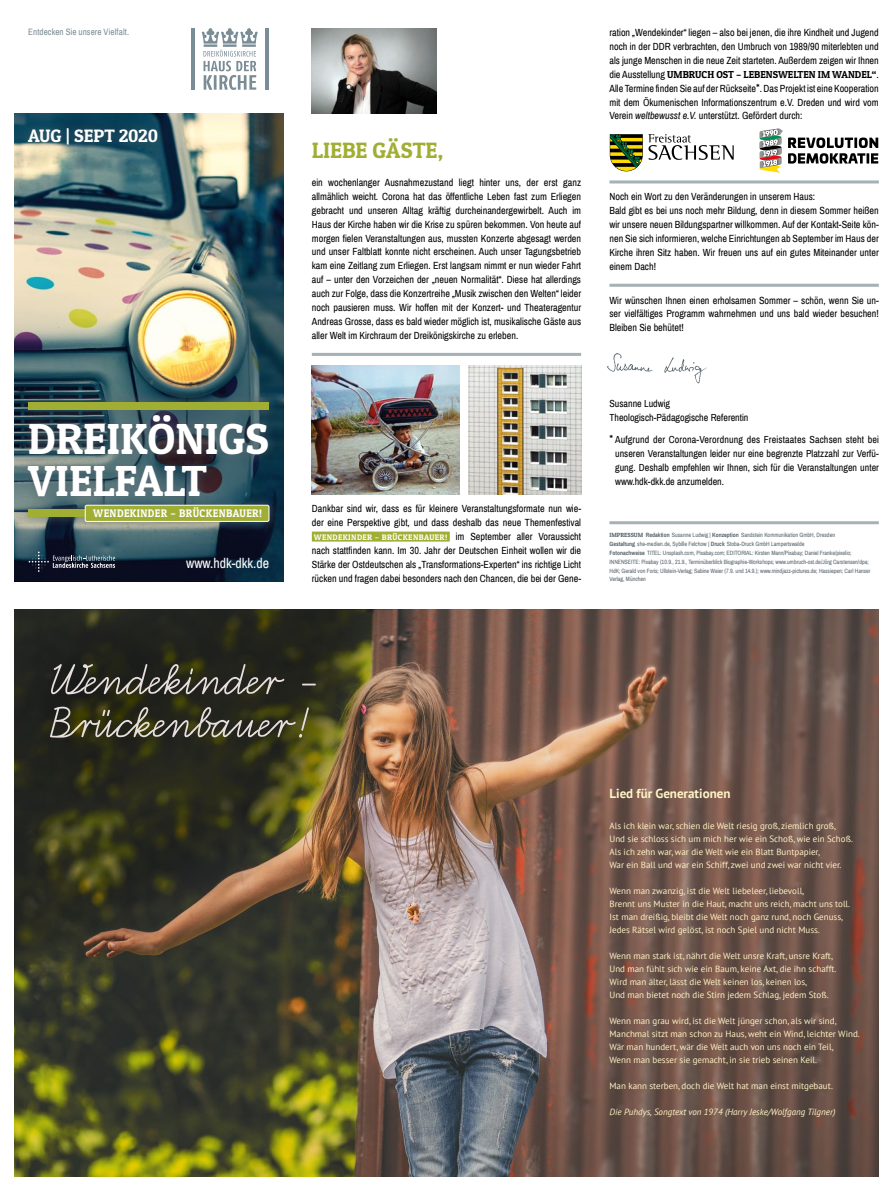
<style>
.page{position:relative;width:893px;height:1191px;background:#fff}
.page>*{position:absolute;margin:0;border:0;box-sizing:border-box;transform-origin:0 0}
.t1{font:54px/43px "Bienchen SAS";color:#e7dfdf}
.t2{font:43.5px/42px "Patua One";color:#fff}
.t3{font:22.2px "Patua One";color:#a0af34}
.t4{font:18px "Patua One";letter-spacing:-.005em;color:#fff}
.t5{font:13.9px "Archivo Narrow";color:#fff}
.t6{font:700 13px "PT Sans";color:#fff4c7}
.t7{font:11px "Patua One";letter-spacing:.04em;color:#fff;scale:.93 1}
.t8{font:10.1px/13.9px "Archivo Narrow";color:#000;text-align:justify}
.t9{font:10.1px "Patua One";color:#000}
.t10{font:10px/13.8px "Archivo Narrow";color:#000}
.t11{font:9px/13px "PT Sans";color:#fff4c7}
.t12{font:italic 9px "PT Sans";color:#fff4c7}
.t13{font:9px "Archivo Narrow";letter-spacing:.01em;color:#7a8c95}
.t14{font:6px/8.8px "Archivo Narrow";letter-spacing:-.005em;color:#56646b}
.s1{font-family:"Patua One";font-size:8px;color:#fff}
.s2{font-family:"Archivo Narrow"}
.s3{font-size:11.5px}
.s4{font-style:italic}
.s5{font-family:"Patua One"}
.s6{font-weight:700}
</style>
<div class="page">
<img style="left:14px;top:113px;width:269px;height:468px">
<img style="left:14px;top:609px;width:865px;height:567px">
<hr style="left:191px;top:29px;width:3px;height:61px;background:#7a8c95">
<hr style="left:265px;top:29px;width:4px;height:61px;background:#7a8c95">
<svg style="left:202px;top:28px;width:56px;height:62px"></svg>
<svg style="left:29px;top:551px;width:86px;height:21px;background:#344151"></svg>
<img style="left:312px;top:28px;width:125px;height:85px">
<hr style="left:312px;top:353px;width:269px;height:3px;background:#a5b1b6">
<div style="left:312px;top:531px;width:138px;height:10px;background:#a0af34"></div>
<hr style="left:609px;top:521px;width:270px;height:3px;background:#a5b1b6">
<img style="left:607px;top:353px;width:100px;height:30px">
<div style="left:18px;top:118px;width:150px;height:36px;background:#5b656b;opacity:.75"></div>
<div style="left:18px;top:392px;width:262px;height:140px;background:#5b656b;opacity:.75"></div>
<div style="left:28px;top:403px;width:241px;height:7px;background:#a0af34"></div>
<div style="left:28px;top:509px;width:241px;height:8px;background:#a0af34"></div>
<svg style="left:84px;top:504px;width:186px;height:18px"></svg>
<hr style="left:609px;top:180px;width:270px;height:3px;background:#a5b1b6">
<hr style="left:609px;top:284px;width:270px;height:3px;background:#a5b1b6">
<img style="left:468px;top:365px;width:113px;height:129px">
<img style="left:312px;top:365px;width:147px;height:129px">
<svg style="left:610px;top:134px;width:124px;height:37px"></svg>
<svg style="left:760px;top:128px;width:118px;height:45px"></svg>
<p class="t13" style="left:28px;top:27px;width:102px">Entdecken Sie unsere Vielfalt.</p>
<h3 class="t4" style="left:28px;top:125px;width:132px">AUG | SEPT 2020</h3>
<h2 class="t2" style="left:28px;top:417px;width:243px">DREIKÖNIGS<br>VIELFALT</h2>
<p class="t7" style="left:93px;top:506px;width:183px">WENDEKINDER – BRÜCKENBAUER!</p>
<h3 class="t5" style="left:186px;top:554px;width:84px">www.hdk-dkk.de</h3>
<h3 class="t3" style="left:312px;top:136px;width:133px">LIEBE GÄSTE,</h3>
<p class="t8" style="left:312px;top:175px;width:271px">ein wochenlanger Ausnahmezustand liegt hinter uns, der erst ganz allmählich weicht. Corona hat das öffentliche Leben fast zum Erliegen gebracht und unseren Alltag kräftig durcheinandergewirbelt. Auch im Haus der Kirche haben wir die Krise zu spüren bekommen. Von heute auf morgen fielen Veranstaltungen aus, mussten Konzerte abgesagt werden und unser Faltblatt konnte nicht erscheinen. Auch unser Tagungsbetrieb kam eine Zeitlang zum Erliegen. Erst langsam nimmt er nun wieder Fahrt auf – unter den Vorzeichen der „neuen Normalität“. Diese hat allerdings auch zur Folge, dass die Konzertreihe „Musik zwischen den Welten“ leider noch pausieren muss. Wir hoffen mit der Konzert- und Theateragentur Andreas Grosse, dass es bald wieder möglich ist, musikalische Gäste aus aller Welt im Kirchraum der Dreikönigskirche zu erleben.</p>
<p class="t8" style="left:312px;top:502px;width:271px">Dankbar sind wir, dass es für kleinere Veranstaltungsformate nun wie&shy;der eine Perspektive gibt, und dass deshalb das neue Themenfestival <span class="s1">WENDEKINDER – BRÜCKENBAUER!</span> im September aller Voraussicht nach stattfinden kann. Im 30. Jahr der Deutschen Einheit wollen wir die Stärke der Ostdeutschen als „Transformations-Experten“ ins richtige Licht rücken und fragen dabei besonders nach den Chancen, die bei der Gene-</p>
<p class="t8" style="left:609px;top:26px;width:271px">ration „Wendekinder“ liegen – also bei jenen, die ihre Kindheit und Jugend noch in der DDR verbrachten, den Umbruch von 1989/90 miterlebten und als junge Menschen in die neue Zeit starteten. Außerdem zeigen wir Ihnen</p>
<p class="t9" style="left:609px;top:68px;width:271px"><span class="s2">die Ausstellung</span> UMBRUCH OST – LEBENSWELTEN IM WANDEL“<span class="s2">.</span></p>
<p class="t8" style="left:609px;top:81px;width:271px">Alle Termine finden Sie auf der Rückseite<span class="s3">*</span>. Das Projekt ist eine Kooperation mit dem Ökumenischen Informationszentrum e.V. Dreden und wird vom Verein <span class="s4">weltbewusst e.V.</span> unterstützt. Gefördert durch:</p>
<p class="t8" style="left:609px;top:190px;width:271px;text-align:left">Noch ein Wort zu den Veränderungen in unserem Haus:<br>Bald gibt es bei uns noch mehr Bildung, denn in diesem Sommer heißen wir unsere neuen Bildungspartner willkommen. Auf der Kontakt-Seite kön&shy;nen Sie sich informieren, welche Einrichtungen ab September im Haus der Kirche ihren Sitz haben. Wir freuen uns auf ein gutes Miteinander unter einem Dach!</p>
<p class="t8" style="left:609px;top:293px;width:271px">Wir wünschen Ihnen einen erholsamen Sommer – schön, wenn Sie un&shy;ser vielfältiges Programm wahrnehmen und uns bald wieder besuchen!<br>Bleiben Sie behütet!</p>
<p class="t10" style="left:609px;top:397px;width:141px">Susanne Ludwig<br>Theologisch-Pädagogische Referentin</p>
<p class="t10" style="left:615px;top:433px;width:265px;text-align:justify;text-indent:-6px"><span class="s3">*</span> Aufgrund der Corona-Verordnung des Freistaates Sachsen steht bei unseren Veranstaltungen leider nur eine begrenzte Platzzahl zur Verfü&shy;gung. Deshalb empfehlen wir Ihnen, sich für die Veranstaltungen unter www.hdk-dkk.de anzumelden.</p>
<p class="t14" style="left:609px;top:531px;width:263px"><span class="s5">IMPRESSUM</span> <span class="s6">Redaktion</span> Susanne Ludwig | <span class="s6">Konzeption</span> Sandstein Kommunikation GmbH, Dresden<br><span class="s6">Gestaltung</span> she-medien.de, Sybille Felchow | <span class="s6">Druck</span> Stoba-Druck GmbH Lampertswalde<br><span class="s6">Fotonachweise</span> TITEL: Unsplash.com, Pixabay.com; EDITORIAL: Kirsten Mann/Pixabay; Daniel Franke/pixelio; INNENSEITE: Pixabay (10.9., 21.9., Terminüberblick Biographie-Workshops; www.umbruch-ost.de/Jörg Carstensen/dpa; HdK; Gerald von Foris; Ullstein-Verlag; Sabine Weier (7.9. und 14.9.); www.mindjazz-pictures.de; Hassiepen; Carl Hanser Verlag, München</p>
<h1 class="t1" style="left:51px;top:659px;width:267px">Wendekinder –<br>Br<span class="s4">ü</span>ckenb<span class="s4">a</span>uer!</h1>
<p class="t6" style="left:609px;top:784px;width:122px">Lied für Generationen</p>
<p class="t11" style="left:609px;top:818px;width:245px">Als ich klein war, schien die Welt riesig groß, ziemlich groß, Und sie schloss sich um mich her wie ein Schoß, wie ein Schoß.<br>Als ich zehn war, war die Welt wie ein Blatt Buntpapier,<br>War ein Ball und war ein Schiff, zwei und zwei war nicht vier.</p>
<p class="t11" style="left:609px;top:883px;width:242px">Wenn man zwanzig, ist die Welt liebeleer, liebevoll,<br>Brennt uns Muster in die Haut, macht uns reich, macht uns toll.<br>Ist man dreißig, bleibt die Welt noch ganz rund, noch Genuss, Jedes Rätsel wird gelöst, ist noch Spiel und nicht Muss.</p>
<p class="t11" style="left:609px;top:948px;width:228px">Wenn man stark ist, nährt die Welt unsre Kraft, unsre Kraft, Und man fühlt sich wie ein Baum, keine Axt, die ihn schafft.<br>Wird man älter, lässt die Welt keinen los, keinen los,<br>Und man bietet noch die Stirn jedem Schlag, jedem Stoß.</p>
<p class="t11" style="left:609px;top:1013px;width:252px">Wenn man grau wird, ist die Welt jünger schon, als wir sind, Manchmal sitzt man schon zu Haus, weht ein Wind, leichter Wind.<br>Wär man hundert, wär die Welt auch von uns noch ein Teil,<br>Wenn man besser sie gemacht, in sie trieb seinen Keil.</p>
<p class="t11" style="left:609px;top:1078px;width:225px">Man kann sterben, doch die Welt hat man einst mitgebaut.</p>
<p class="t12" style="left:609px;top:1105px;width:227px">Die Puhdys, Songtext von 1974 (Harry Jeske/Wolfgang Tilgner)</p>
</div>
